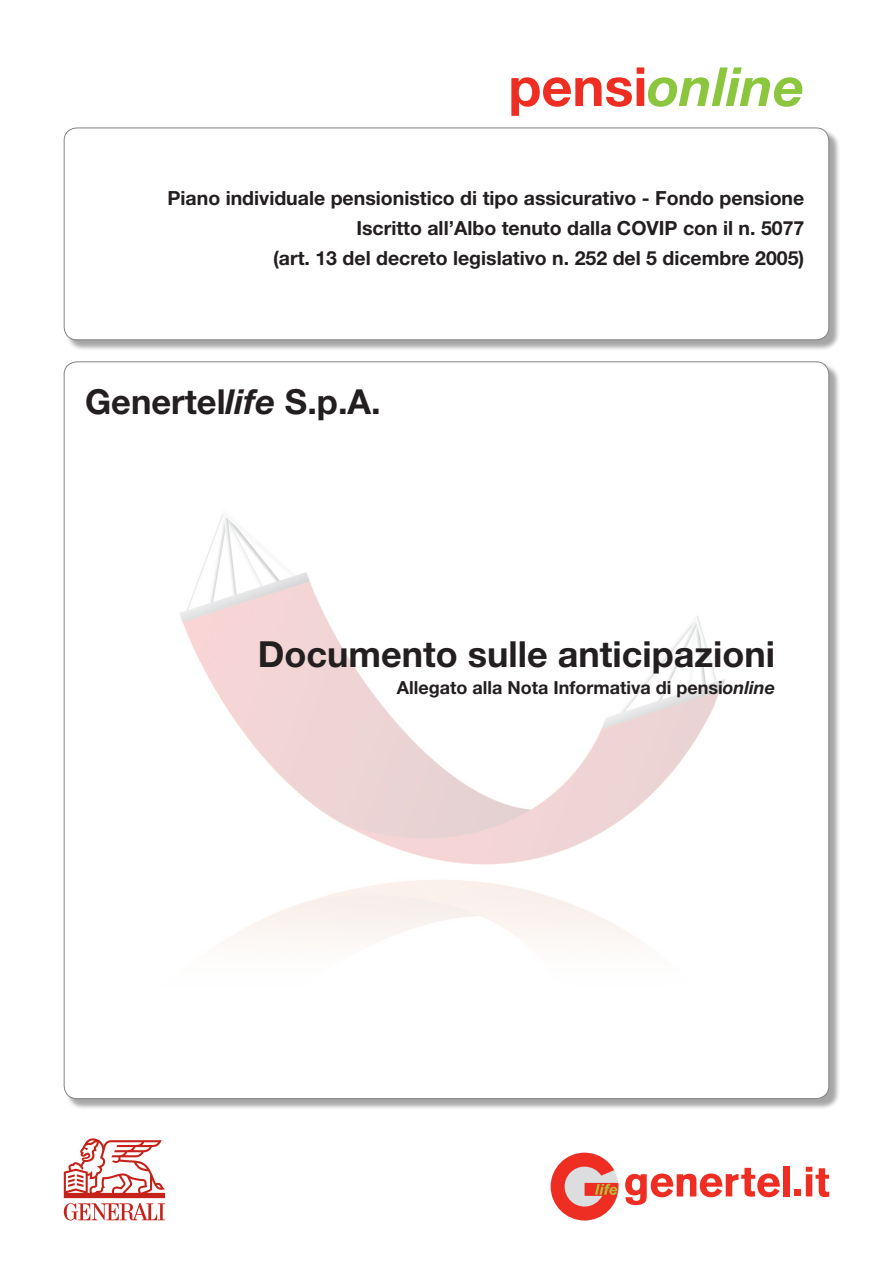
<style>
.page{position:relative;width:893px;height:1263px;background:#fff}
.page>*{position:absolute;margin:0;border:0;box-sizing:border-box;transform-origin:0 0}
.t1{font:italic 700 54px "Helvetica Neue";color:#8bc63e}
.t2{font:700 36px "Helvetica Neue";color:#231f20}
.t3{font:700 34.5px "Helvetica Neue";color:#231f20}
.t4{font:700 19.5px/30px "Helvetica Neue";color:#231f20;text-align:right}
.t5{font:700 18px "Helvetica Neue";color:#231f20}
.s1{font-style:normal;color:#ee2e22}
.s2{font-style:italic}
</style>
<div class="page">
<div style="left:65px;top:363px;width:775px;height:747px;background:#231f20;opacity:.4"></div>
<div style="left:64px;top:362px;width:765px;height:736px;background:#fff;border-radius:13px"></div>
<img style="left:179px;top:514px;width:547px;height:426px">
<div style="left:65px;top:129px;width:775px;height:222px;background:#231f20;opacity:.4"></div>
<div style="left:64px;top:128px;width:765px;height:212px;background:#fff;border-radius:13px"></div>
<div style="left:64px;top:128px;width:765px;height:212px;border:1px solid #808285;border-radius:13px"></div>
<div style="left:783px;top:1166px;width:7px;height:30px;background:#ee2e22"></div>
<svg style="left:625px;top:1168px;width:155px;height:37px"></svg>
<svg style="left:551px;top:1153px;width:67px;height:67px"></svg>
<svg style="left:806px;top:1167px;width:23px;height:30px"></svg>
<div style="left:794px;top:1189px;width:7px;height:7px;background:#ee2e22"></div>
<svg style="left:64px;top:1138px;width:101px;height:82px"></svg>
<h1 class="t1" style="left:508px;top:53px;width:297px"><span class="s1">pensi</span>online</h1>
<p class="t4" style="left:168px;top:183px;width:638px">Piano individuale pensionistico di tipo assicurativo - Fondo pensione<br>Iscritto all’Albo tenuto dalla COVIP con il n. 5077<br>(art. 13 del decreto legislativo n. 252 del 5 dicembre 2005)</p>
<h3 class="t3" style="left:85px;top:380px;width:297px">Genertel<span class="s2">life</span> S.p.A.</h3>
<h2 class="t2" style="left:258px;top:632px;width:519px">Documento sulle anticipazioni</h2>
<p class="t5" style="left:397px;top:676px;width:380px">Allegato alla Nota Informativa di pensi<span class="s2">online</span></p>
</div>
